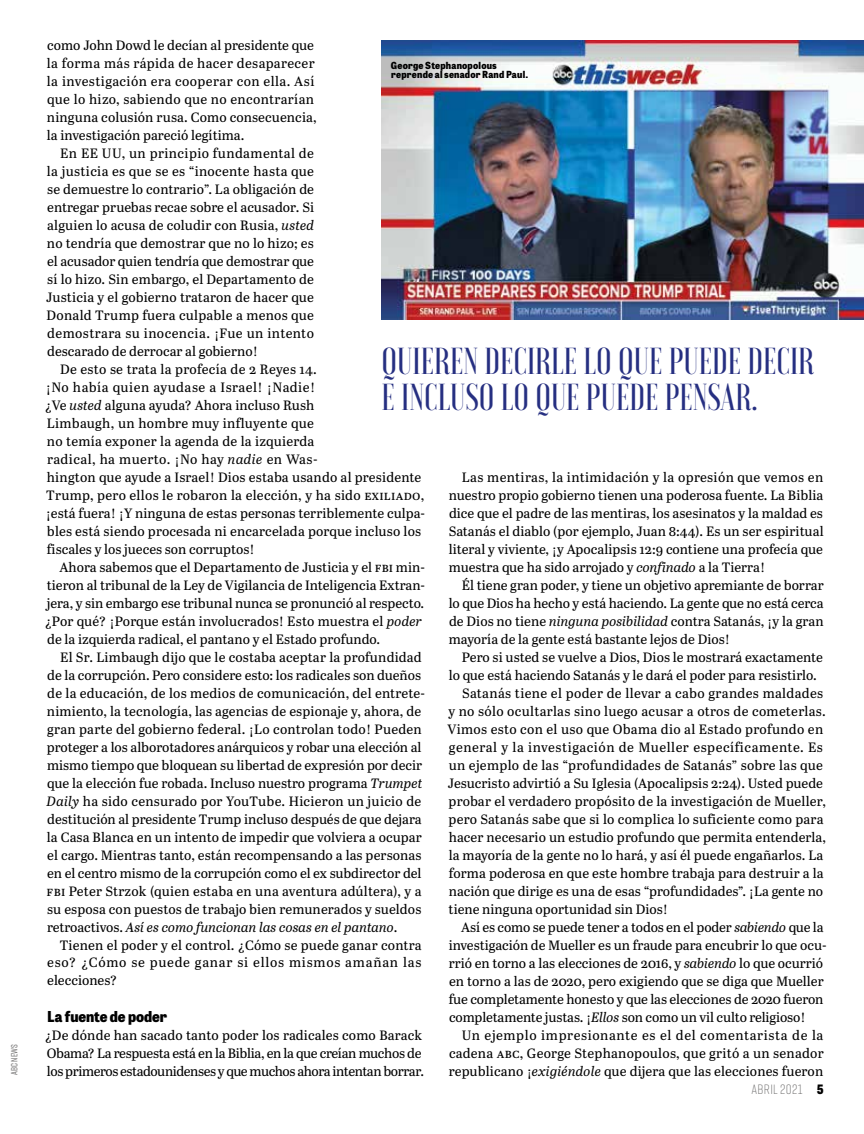
<style>
.page{position:relative;width:864px;height:1134px;background:#fff}
.page>*{position:absolute;margin:0;border:0;box-sizing:border-box;transform-origin:0 0}
.t1{font:500 37.5px/36px "Voga";color:#262f81}
.t2{font:800 15px "Tablet Gothic Narrow";color:#000}
.t3{font:13.5px/18px "Abril Text";letter-spacing:.005em;color:#000}
.t4{font:300 13.5px "Rift Soft";letter-spacing:.025em;color:#706f6f}
.t5{font:800 9.75px/9.8px "Tablet Gothic Narrow";letter-spacing:.02em;color:#000}
.t6{font:500 9px "Rift Soft";letter-spacing:.01em;color:#706f6f}
.s1{font-style:italic}
.s2{font-family:"Tablet Gothic Narrow";font-weight:800;font-size:12.9px;color:#000}
</style>
<div class="page">
<img style="left:382px;top:40px;width:482px;height:280px">
<p class="t6" style="left:8px;top:1075px;width:32px;rotate:-90deg">ABC NEWS</p>
<p class="t3" style="left:47px;top:35px;width:271px">como John Dowd le decían al presidente que la forma más rápida de hacer desaparecer la investigación era cooperar con ella. Así que lo hizo, sabiendo que no encontrarían ninguna colusión rusa. Como consecuencia, la investigación pareció legítima.</p>
<p class="t3" style="left:46px;top:143px;width:270px;text-align:justify;text-indent:14px">En EE UU, un principio fundamental de la justicia es que se es “inocente hasta que se demuestre lo contrario”. La obligación de entregar pruebas recae sobre el acusador. Si alguien lo acusa de coludir con Rusia, <span class="s1">usted </span>no tendría que demostrar que no lo hizo; es el acusador quien tendría que demostrar que sí lo hizo. Sin embargo, el Departamento de Justicia y el gobierno trataron de hacer que Donald Trump fuera culpable a menos que demostrara su inocencia. ¡Fue un intento descarado de derrocar al gobierno!</p>
<p class="t3" style="left:45px;top:359px;width:382px;text-indent:15px">De esto se trata la profecía de 2 Reyes 14.<br>¡No había quien ayudase a Israel! ¡Nadie!<br>¿Ve <span class="s1">usted</span> alguna ayuda? Ahora incluso Rush<br>Limbaugh, un hombre muy influyente que<br>no temía exponer la agenda de la izquierda<br>radical, ha muerto. ¡No hay <span class="s1">nadie</span> en Was-<br>hington que ayude a Israel! Dios estaba usando al presidente Trump, pero ellos le robaron la elección, y ha sido exiliado, ¡está fuera! ¡Y ninguna de estas personas terriblemente culpa&shy;bles está siendo procesada ni encarcelada porque incluso los fiscales y los jueces son corruptos!</p>
<p class="t3" style="left:45px;top:557px;width:382px;text-indent:15px">Ahora sabemos que el Departamento de Justicia y el fbi min&shy;tieron al tribunal de la Ley de Vigilancia de Inteligencia Extran&shy;jera, y sin embargo ese tribunal nunca se pronunció al respecto. ¿Por qué? ¡Porque están involucrados! Esto muestra el <span class="s1">poder </span>de la izquierda radical, el pantano y el Estado profundo.</p>
<p class="t3" style="left:47px;top:647px;width:380px;text-indent:14px">El Sr. Limbaugh dijo que le costaba aceptar la profundidad de la corrupción. Pero considere esto: los radicales son dueños de la educación, de los medios de comunicación, del entrete&shy;nimiento, la tecnología, las agencias de espionaje y, ahora, de gran parte del gobierno federal. ¡Lo controlan todo! Pueden proteger a los alborotadores anárquicos y robar una elección al mismo tiempo que bloquean su libertad de expresión por decir que la elección fue robada. Incluso nuestro programa <span class="s1">Trumpet Daily</span> ha sido censurado por YouTube. Hicieron un juicio de destitución al presidente Trump incluso después de que dejara la Casa Blanca en un intento de impedir que volviera a ocupar el cargo. Mientras tanto, están recompensando a las personas en el centro mismo de la corrupción como el ex subdirector del fbi Peter Strzok (quien estaba en una aventura adúltera), y a su esposa con puestos de trabajo bien remunerados y sueldos retroactivos. <span class="s1">Así es como funcionan las cosas en el pantano</span>.</p>
<p class="t3" style="left:47px;top:935px;width:376px;text-align:justify;text-indent:13px">Tienen el poder y el control. ¿Cómo se puede ganar contra eso? ¿Cómo se puede ganar si ellos mismos amañan las elecciones?</p>
<p class="t2" style="left:47px;top:1005px;width:122px">La fuente de poder</p>
<p class="t3" style="left:45px;top:1025px;width:381px">¿De dónde han sacado tanto poder los radicales como Barack<br>Obama? La respuesta está en la Biblia, en la que creían muchos de los primeros estadounidenses y que muchos ahora intentan borrar.</p>
<p class="t5" style="left:391px;top:60px;width:139px">George Stephanopolous reprende al senador Rand Paul.</p>
<h1 class="t1" style="left:382px;top:342px;width:434px">QUIEREN DECIRLE LO QUE PUEDE DECIR<br>E INCLUSO LO QUE PUEDE PENSAR.</h1>
<p class="t3" style="left:449px;top:467px;width:376px;text-align:justify;text-indent:13px">Las mentiras, la intimidación y la opresión que vemos en nuestro propio gobierno tienen una poderosa fuente. La Biblia dice que el padre de las mentiras, los asesinatos y la maldad es Satanás el diablo (por ejemplo, Juan 8:44). Es un ser espiritual literal y viviente, ¡y Apocalipsis 12:9 contiene una profecía que muestra que ha sido arrojado y <span class="s1">confinado</span> a la Tierra!</p>
<p class="t3" style="left:449px;top:575px;width:377px;text-align:justify;text-indent:13px">Él tiene gran poder, y tiene un objetivo apremiante de borrar lo que Dios ha hecho y está haciendo. La gente que no está cerca de Dios no tiene <span class="s1">ninguna posibilidad</span> contra Satanás, ¡y la gran mayoría de la gente está bastante lejos de Dios!</p>
<p class="t3" style="left:462px;top:647px;width:363px">Pero si usted se vuelve a Dios, Dios le mostrará exactamente</p>
<p class="t3" style="left:449px;top:665px;width:370px">lo que está haciendo Satanás y le dará el poder para resistirlo.</p>
<p class="t3" style="left:462px;top:683px;width:362px">Satanás tiene el poder de llevar a cabo grandes maldades</p>
<p class="t3" style="left:448px;top:701px;width:379px">y no sólo ocultarlas sino luego acusar a otros de cometerlas.</p>
<p class="t3" style="left:447px;top:719px;width:377px">Vimos esto con el uso que Obama dio al Estado profundo en</p>
<p class="t3" style="left:449px;top:737px;width:375px">general y la investigación de Mueller específicamente. Es</p>
<p class="t3" style="left:449px;top:755px;width:376px">un ejemplo de las “profundidades de Satanás” sobre las que</p>
<p class="t3" style="left:448px;top:773px;width:377px">Jesucristo advirtió a Su Iglesia (Apocalipsis 2:24). Usted puede</p>
<p class="t3" style="left:449px;top:791px;width:379px">probar el verdadero propósito de la investigación de Mueller,</p>
<p class="t3" style="left:449px;top:809px;width:376px">pero Satanás sabe que si lo complica lo suficiente como para</p>
<p class="t3" style="left:449px;top:827px;width:379px">hacer necesario un estudio profundo que permita entenderla,</p>
<p class="t3" style="left:449px;top:845px;width:376px">la mayoría de la gente no lo hará, y así él puede engañarlos. La</p>
<p class="t3" style="left:449px;top:863px;width:376px">forma poderosa en que este hombre trabaja para destruir a la</p>
<p class="t3" style="left:449px;top:881px;width:376px">nación que dirige es una de esas “profundidades”. ¡La gente no</p>
<p class="t3" style="left:449px;top:899px;width:221px">tiene ninguna oportunidad sin Dios!</p>
<p class="t3" style="left:461px;top:917px;width:364px">Así es como se puede tener a todos en el poder <span class="s1">sabiendo</span> que la</p>
<p class="t3" style="left:449px;top:935px;width:379px">investigación de Mueller es un fraude para encubrir lo que ocu-</p>
<p class="t3" style="left:449px;top:953px;width:376px">rrió en torno a las elecciones de 2016, y <span class="s1">sabiendo</span> lo que ocurrió</p>
<p class="t3" style="left:449px;top:971px;width:376px">en torno a las de 2020, pero exigiendo que se diga que Mueller</p>
<p class="t3" style="left:449px;top:989px;width:376px">fue completamente honesto y que las elecciones de 2020 fueron</p>
<p class="t3" style="left:449px;top:1007px;width:358px">completamente justas. ¡<span class="s1">Ellos</span> son como un vil culto religioso!</p>
<p class="t3" style="left:462px;top:1025px;width:363px">Un ejemplo impresionante es el del comentarista de la</p>
<p class="t3" style="left:449px;top:1043px;width:376px">cadena abc, George Stephanopoulos, que gritó a un senador</p>
<p class="t3" style="left:449px;top:1061px;width:376px">republicano ¡<span class="s1">exigiéndole</span> que dijera que las elecciones fueron</p>
<p class="t4" style="left:751px;top:1080px;width:74px">ABRIL 2021 <span class="s2">5</span></p>
</div>
